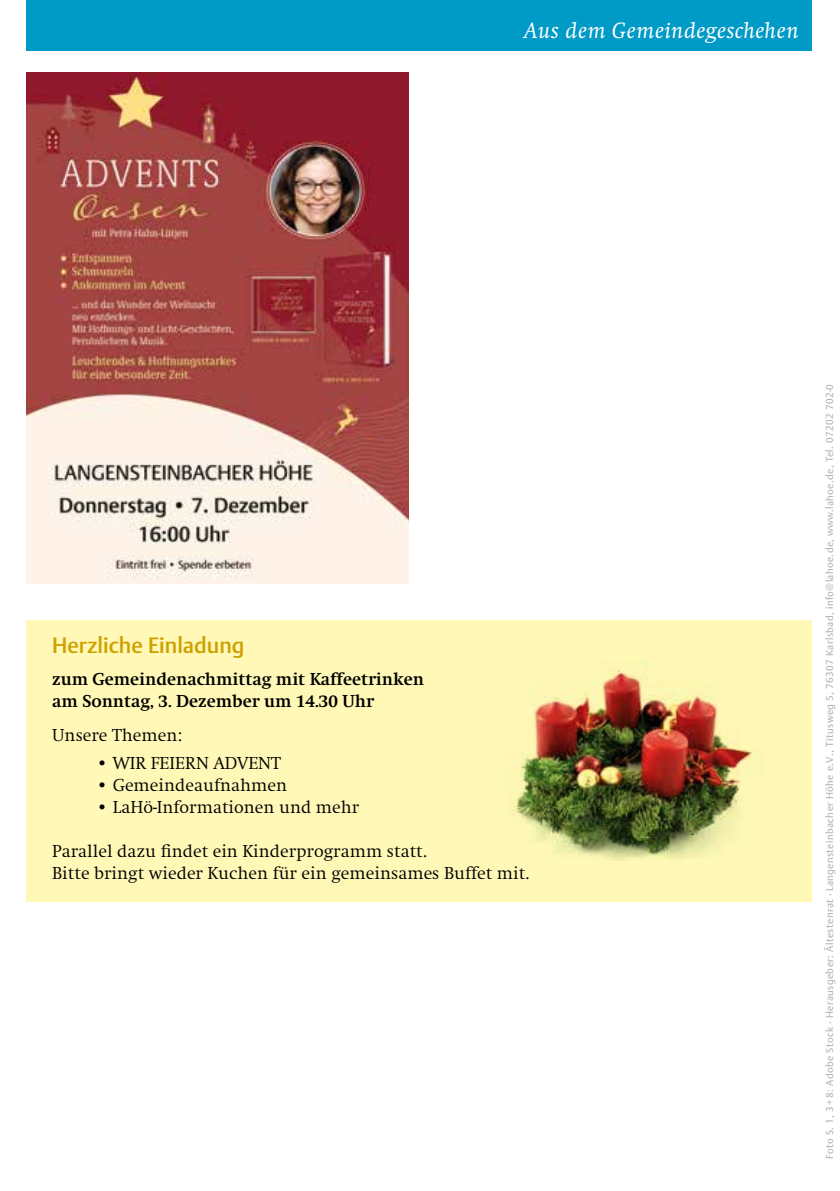
<style>
.page{position:relative;width:840px;height:1191px;background:#fff}
.page>*{position:absolute;margin:0;border:0;box-sizing:border-box;transform-origin:0 0}
.t1{font:italic 23px "Swift EF";letter-spacing:.025em;color:#fff}
.t2{font:500 22px "DTL Argo TOT";color:#cea100}
.t3{font:300 18px/22px "Swift EF";color:#000}
.t4{font:700 18px/22px "Swift EF";color:#000}
.t5{font:10px "DTL Argo TOT";letter-spacing:.04em;color:#b1b3b4}
</style>
<div class="page">
<div style="left:27px;top:0;width:784px;height:51px;background:#009ac6"></div>
<img style="left:27px;top:72px;width:381px;height:511px">
<div style="left:27px;top:620px;width:784px;height:281px;background:#fff8b6"></div>
<img style="left:514px;top:660px;width:240px;height:200px">
<p class="t1" style="left:524px;top:18px;width:276px">Aus dem Gemeindegeschehen</p>
<p class="t2" style="left:52px;top:632px;width:194px">Herzliche Einladung</p>
<p class="t4" style="left:52px;top:669px;width:373px">zum Gemeindenachmittag mit Kaffeetrinken am Sonntag, 3. Dezember um 14.30 Uhr</p>
<p class="t3" style="left:52px;top:725px;width:131px">Unsere Themen:</p>
<p class="t3" style="left:96px;top:753px;width:186px">• WIR FEIERN ADVENT</p>
<p class="t3" style="left:96px;top:775px;width:192px">• Gemeindeaufnahmen</p>
<p class="t3" style="left:96px;top:797px;width:264px">• LaHö-Informationen und mehr</p>
<p class="t3" style="left:52px;top:840px;width:478px">Parallel dazu findet ein Kinderprogramm statt.<br>Bitte bringt wieder Kuchen für ein gemeinsames Buffet mit.</p>
<p class="t5" style="left:823px;top:1159px;width:777px;rotate:-90deg">Foto S. 1, 3+8: Adobe Stock · Herausgeber: Ältestenrat · Langensteinbacher Höhe e.V., Titusweg 5, 76307 Karlsbad, info@lahoe.de, www.lahoe.de, Tel. 07202 702-0</p>
</div>
